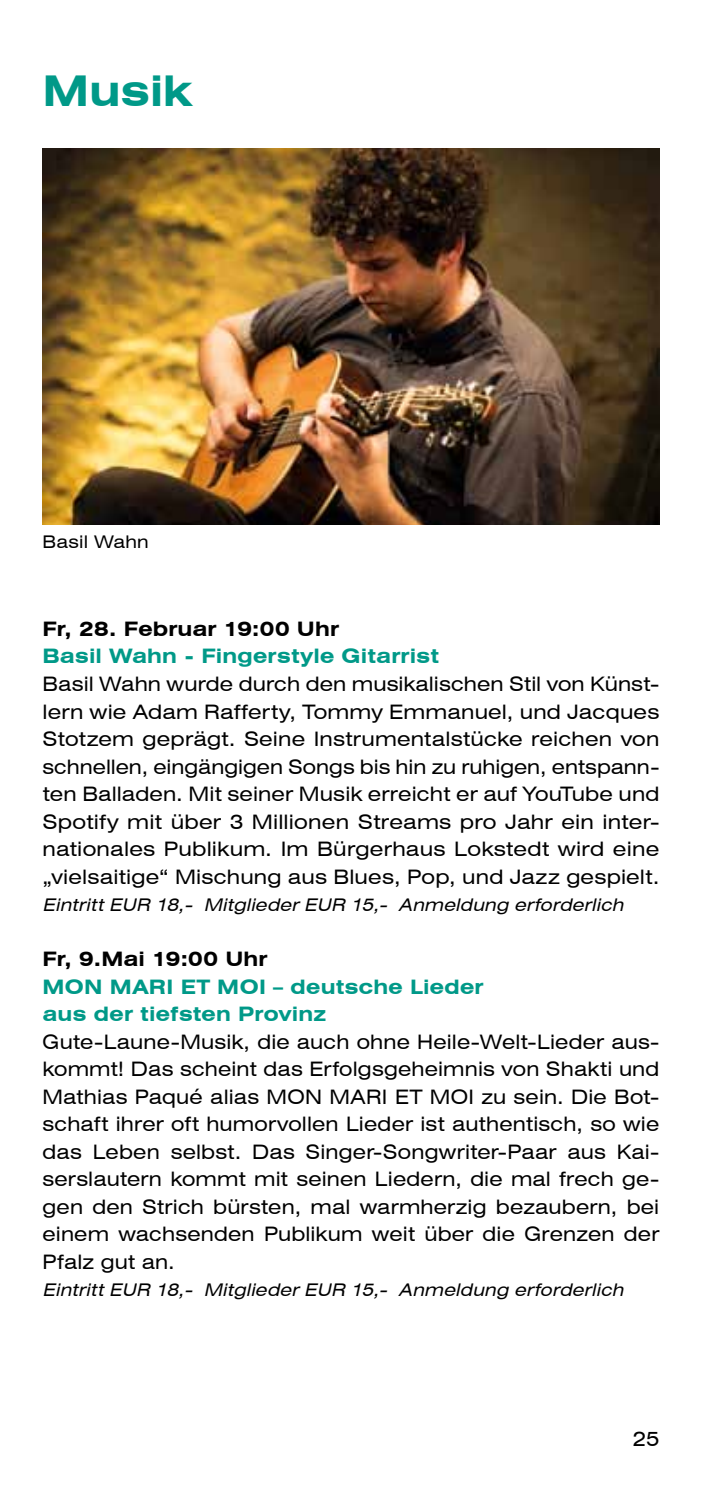
<style>
.page{position:relative;width:702px;height:1489px;background:#fff}
.page>*{position:absolute;margin:0;border:0;box-sizing:border-box;transform-origin:0 0}
.t1{font:700 expanded 42.5px "Swiss 721 BT";letter-spacing:-.015em;color:#098}
.t2{font:expanded 20px/27.5px "Swiss 721 BT";letter-spacing:.01em;color:#000;text-align:justify}
.t3{font:700 expanded 20px/27.5px "Swiss 721 BT";letter-spacing:.01em;color:#098}
.t4{font:700 expanded 20px "Swiss 721 BT";letter-spacing:.01em;color:#000}
.t5{font:italic expanded 17.5px "Swiss 721 BT";color:#000}
.t6{font:expanded 17.5px "Swiss 721 BT";letter-spacing:.015em;color:#000}
</style>
<div class="page">
<img style="left:43px;top:149px;width:616px;height:375px">
<h1 class="t1" style="left:43px;top:65px;width:152px">Musik</h1>
<p class="t6" style="left:43px;top:531px;width:108px">Basil Wahn</p>
<p class="t4" style="left:43px;top:616px;width:298px">Fr, 28. Februar 19:00 Uhr</p>
<p class="t3" style="left:43px;top:642px;width:398px">Basil Wahn - Fingerstyle Gitarrist</p>
<p class="t2" style="left:43px;top:670px;width:618px">Basil Wahn wurde durch den musikalischen Stil von Künst&shy;lern wie Adam Rafferty, Tommy Emmanuel, und Jacques Stotzem geprägt. Seine Instrumentalstücke reichen von schnellen, eingängigen Songs bis hin zu ruhigen, entspann&shy;ten Balladen. Mit seiner Musik erreicht er auf YouTube und Spotify mit über 3 Millionen Streams pro Jahr ein inter&shy;nationales Publikum. Im Bürgerhaus Lokstedt wird eine „vielsaitige“ Mischung aus Blues, Pop, und Jazz gespielt.</p>
<p class="t5" style="left:43px;top:894px;width:586px">Eintritt EUR 18,- Mitglieder EUR 15,- Anmeldung erforderlich</p>
<p class="t4" style="left:43px;top:946px;width:226px">Fr, 9.Mai 19:00 Uhr</p>
<p class="t3" style="left:43px;top:972px;width:442px">MON MARI ET MOI – deutsche Lieder aus der tiefsten Provinz</p>
<p class="t2" style="left:43px;top:1027px;width:618px">Gute-Laune-Musik, die auch ohne Heile-Welt-Lieder aus&shy;kommt! Das scheint das Erfolgsgeheimnis von Shakti und Mathias Paqué alias MON MARI ET MOI zu sein. Die Bot&shy;schaft ihrer oft humorvollen Lieder ist authentisch, so wie das Leben selbst. Das Singer-Songwriter-Paar aus Kai&shy;serslautern kommt mit seinen Liedern, die mal frech ge&shy;gen den Strich bürsten, mal warmherzig bezaubern, bei einem wachsenden Publikum weit über die Grenzen der Pfalz gut an.</p>
<p class="t5" style="left:43px;top:1279px;width:586px">Eintritt EUR 18,- Mitglieder EUR 15,- Anmeldung erforderlich</p>
<p class="t2" style="left:632px;top:1425px;width:28px">25</p>
</div>
